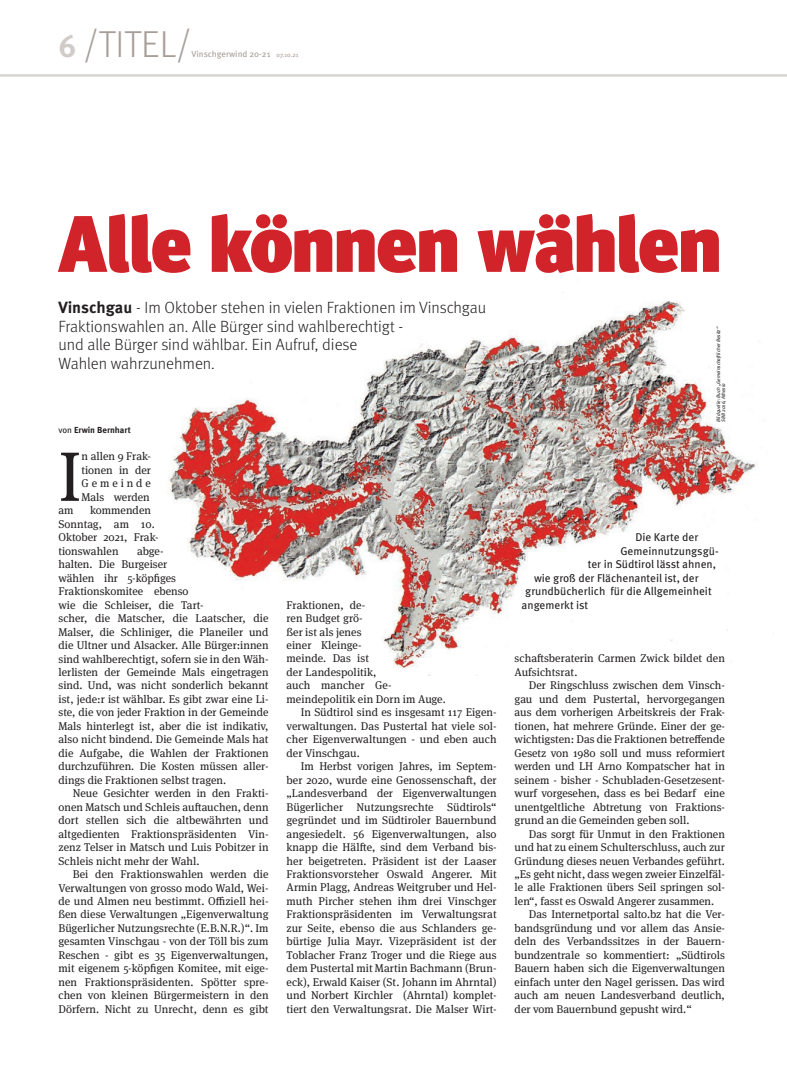
<style>
.page{position:relative;width:787px;height:1074px;background:#fff}
.page>*{position:absolute;margin:0;border:0;box-sizing:border-box;transform-origin:0 0}
.t1{font:900 80px "Meta Head OT";color:#d1232a}
.t2{font:69.88px "Meta Serif Pro";color:#231f20}
.t3{font:300 37.5px "Meta";color:#a79e98}
.t4{font:300 16.25px/18.8px "Meta";color:#231f20}
.t5{font:11.25px/13.5px "Meta Serif Pro";color:#231f20;text-align:justify}
.t6{font:11.25px "Meta Pro";color:#231f20}
.t7{font:8.75px "Meta Pro";color:#a79e98}
.t8{font:700 8.75px "Meta Pro";color:#231f20}
.t9{font:italic 5px/5px "Meta Plus";color:#231f20}
.s1{font-family:"Meta Pro";font-weight:700;font-size:31.25px;color:#d1ccc9}
.s2{font-size:6.25px}
.s3{font-family:"Meta Pro";font-weight:700}
.s4{font-weight:400}
</style>
<div class="page">
<img style="left:168px;top:301px;width:589px;height:375px">
<hr style="left:0;top:74px;width:787px;height:3px;background:#d9d4d1">
<h3 class="t3" style="left:58px;top:23px;width:134px"><span class="s1">6</span> /TITEL/</h3>
<p class="t7" style="left:191px;top:48px;width:109px">Vinschgerwind 20-21 <span class="s2">07.10.21</span></p>
<h1 class="t1" style="left:58px;top:196px;width:664px">Alle können wählen</h1>
<h3 class="t4" style="left:58px;top:298px;width:429px"><span class="s3">Vinschgau</span> - Im Oktober stehen in vielen Fraktionen im Vinschgau Fraktionswahlen an. Alle Bürger sind wahlberechtigt -<br>und alle Bürger sind wählbar. Ein Aufruf, diese<br>Wahlen wahrzunehmen.</h3>
<p class="t9" style="left:716px;top:422px;width:96px;rotate:-90deg">Bildquelle: Buch „Gemeinschaftlicher Besitz“<br>SBB 2016, Athesia</p>
<p class="t8" style="left:58px;top:423px;width:74px"><span class="s4">von</span> Erwin Bernhart</p>
<h2 class="t2" style="left:58px;top:426px;width:24px">I</h2>
<p class="t5" style="left:81px;top:449px;width:71px">n allen 9 Frak&shy;tionen in der Gemeinde Mals werden</p>
<p class="t5" style="left:58px;top:503px;width:17px">am</p>
<p class="t5" style="left:58px;top:503px;width:102px;text-align:left;text-indent:32px">kommenden<br>Sonntag, am 10.<br>Oktober 2021, Frak&shy;tionswahlen</p>
<p class="t5" style="left:58px;top:543px;width:212px;text-align:left;text-indent:79px">abge-<br>halten. Die Burgeiser<br>wählen ihr 5-köpfiges<br>Fraktionskomitee ebenso<br>wie die Schleiser, die Tart-<br>scher, die Matscher, die Laatscher, die Malser, die Schliniger, die Planeiler und die Ultner und Alsacker. Alle Bürger:innen sind wahlberechtigt, sofern sie in den Wäh&shy;lerlisten der Gemeinde Mals eingetragen sind. Und, was nicht sonderlich bekannt ist, jede:r ist wählbar. Es gibt zwar eine Li&shy;ste, die von jeder Fraktion in der Gemeinde Mals hinterlegt ist, aber die ist indikativ, also nicht bindend. Die Gemeinde Mals hat die Aufgabe, die Wahlen der Fraktionen durchzuführen. Die Kosten müssen aller&shy;dings die Fraktionen selbst tragen.</p>
<p class="t5" style="left:58px;top:786px;width:212px;text-indent:14px">Neue Gesichter werden in den Frakti&shy;onen Matsch und Schleis auftauchen, denn dort stellen sich die altbewährten und altgedienten Fraktionspräsidenten Vin&shy;zenz Telser in Matsch und Luis Pobitzer in Schleis nicht mehr der Wahl.</p>
<p class="t5" style="left:58px;top:867px;width:212px;text-indent:14px">Bei den Fraktionswahlen werden die Verwaltungen von grosso modo Wald, Wei&shy;de und Almen neu bestimmt. Offiziell hei&shy;ßen diese Verwaltungen „Eigenverwaltung Bügerlicher Nutzungsrechte (E.B.N.R.)“. Im gesamten Vinschgau - von der Töll bis zum Reschen - gibt es 35 Eigenverwaltungen, mit eigenem 5-köpfigen Komitee, mit eige&shy;nen Fraktionspräsidenten. Spötter spre&shy;chen von kleinen Bürgermeistern in den Dörfern. Nicht zu Unrecht, denn es gibt</p>
<p class="t5" style="left:286px;top:597px;width:80px">Fraktionen, de-</p>
<p class="t5" style="left:286px;top:611px;width:78px">ren Budget grö-</p>
<p class="t5" style="left:286px;top:624px;width:77px">ßer ist als jenes</p>
<p class="t5" style="left:286px;top:638px;width:77px">einer Kleinge-</p>
<p class="t5" style="left:286px;top:651px;width:84px">meinde. Das ist</p>
<p class="t5" style="left:286px;top:664px;width:92px">der Landespolitik,</p>
<p class="t5" style="left:286px;top:678px;width:106px">auch mancher Ge-</p>
<p class="t5" style="left:286px;top:691px;width:161px">meindepolitik ein Dorn im Auge.</p>
<p class="t5" style="left:301px;top:705px;width:197px">In Südtirol sind es insgesamt 117 Eigen-</p>
<p class="t5" style="left:286px;top:718px;width:212px">verwaltungen. Das Pustertal hat viele sol-</p>
<p class="t5" style="left:286px;top:732px;width:211px">cher Eigenverwaltungen - und eben auch</p>
<p class="t5" style="left:286px;top:745px;width:75px">der Vinschgau.</p>
<p class="t5" style="left:301px;top:759px;width:197px">Im Herbst vorigen Jahres, im Septem-</p>
<p class="t5" style="left:286px;top:772px;width:212px">ber 2020, wurde eine Genossenschaft, der</p>
<p class="t5" style="left:286px;top:786px;width:211px">„Landesverband der Eigenverwaltungen</p>
<p class="t5" style="left:286px;top:799px;width:211px">Bügerlicher Nutzungsrechte Südtirols“</p>
<p class="t5" style="left:286px;top:813px;width:212px">gegründet und im Südtiroler Bauernbund</p>
<p class="t5" style="left:286px;top:826px;width:211px">angesiedelt. 56 Eigenverwaltungen, also</p>
<p class="t5" style="left:286px;top:840px;width:212px">knapp die Hälfte, sind dem Verband bis-</p>
<p class="t5" style="left:286px;top:853px;width:212px">her beigetreten. Präsident ist der Laaser</p>
<p class="t5" style="left:286px;top:866px;width:212px">Fraktionsvorsteher Oswald Angerer. Mit</p>
<p class="t5" style="left:286px;top:880px;width:212px">Armin Plagg, Andreas Weitgruber und Hel-</p>
<p class="t5" style="left:286px;top:893px;width:212px">muth Pircher stehen ihm drei Vinschger</p>
<p class="t5" style="left:286px;top:907px;width:212px">Fraktionspräsidenten im Verwaltungsrat</p>
<p class="t5" style="left:286px;top:920px;width:211px">zur Seite, ebenso die aus Schlanders ge-</p>
<p class="t5" style="left:286px;top:934px;width:211px">bürtige Julia Mayr. Vizepräsident ist der</p>
<p class="t5" style="left:286px;top:947px;width:212px">Toblacher Franz Troger und die Riege aus</p>
<p class="t5" style="left:286px;top:961px;width:212px">dem Pustertal mit Martin Bachmann (Brun-</p>
<p class="t5" style="left:286px;top:974px;width:211px">eck), Erwald Kaiser (St. Johann im Ahrntal)</p>
<p class="t5" style="left:286px;top:988px;width:212px">und Norbert Kirchler (Ahrntal) komplet-</p>
<p class="t5" style="left:286px;top:1001px;width:212px">tiert den Verwaltungsrat. Die Malser Wirt-</p>
<p class="t6" style="left:635px;top:529px;width:64px">Die Karte der</p>
<p class="t6" style="left:620px;top:542px;width:100px">Gemeinnutzungsgü-</p>
<p class="t6" style="left:588px;top:556px;width:130px">ter in Südtirol lässt ahnen,</p>
<p class="t6" style="left:534px;top:569px;width:166px">wie groß der Flächenanteil ist, der</p>
<p class="t6" style="left:525px;top:582px;width:188px">grundbücherlich für die Allgemeinheit</p>
<p class="t6" style="left:521px;top:596px;width:68px">angemerkt ist</p>
<p class="t5" style="left:514px;top:651px;width:212px">schaftsberaterin Carmen Zwick bildet den<br>Aufsichtsrat.</p>
<p class="t5" style="left:514px;top:678px;width:212px;text-indent:14px">Der Ringschluss zwischen dem Vinsch&shy;gau und dem Pustertal, hervorgegangen aus dem vorherigen Arbeitskreis der Frak&shy;tionen, hat mehrere Gründe. Einer der ge&shy;wichtigsten: Das die Fraktionen betreffende Gesetz von 1980 soll und muss reformiert werden und LH Arno Kompatscher hat in seinem - bisher - Schubladen-Gesetzesent&shy;wurf vorgesehen, dass es bei Bedarf eine unentgeltliche Abtretung von Fraktions&shy;grund an die Gemeinden geben soll.</p>
<p class="t5" style="left:529px;top:826px;width:198px">Das sorgt für Unmut in den Fraktionen</p>
<p class="t5" style="left:514px;top:840px;width:212px">und hat zu einem Schulterschluss, auch zur</p>
<p class="t5" style="left:514px;top:853px;width:212px">Gründung dieses neuen Verbandes geführt.</p>
<p class="t5" style="left:514px;top:866px;width:212px">„Es geht nicht, dass wegen zweier Einzelfäl-</p>
<p class="t5" style="left:514px;top:880px;width:212px">le alle Fraktionen übers Seil springen sol-</p>
<p class="t5" style="left:514px;top:893px;width:201px">len“, fasst es Oswald Angerer zusammen.</p>
<p class="t5" style="left:529px;top:907px;width:198px">Das Internetportal salto.bz hat die Ver-</p>
<p class="t5" style="left:514px;top:920px;width:212px">bandsgründung und vor allem das Ansie-</p>
<p class="t5" style="left:514px;top:934px;width:212px">deln des Verbandssitzes in der Bauern-</p>
<p class="t5" style="left:514px;top:947px;width:212px">bundzentrale so kommentiert: „Südtirols</p>
<p class="t5" style="left:514px;top:961px;width:212px">Bauern haben sich die Eigenverwaltungen</p>
<p class="t5" style="left:514px;top:974px;width:212px">einfach unter den Nagel gerissen. Das wird</p>
<p class="t5" style="left:514px;top:988px;width:212px">auch am neuen Landesverband deutlich,</p>
<p class="t5" style="left:514px;top:1001px;width:179px">der vom Bauernbund gepusht wird.“</p>
</div>
